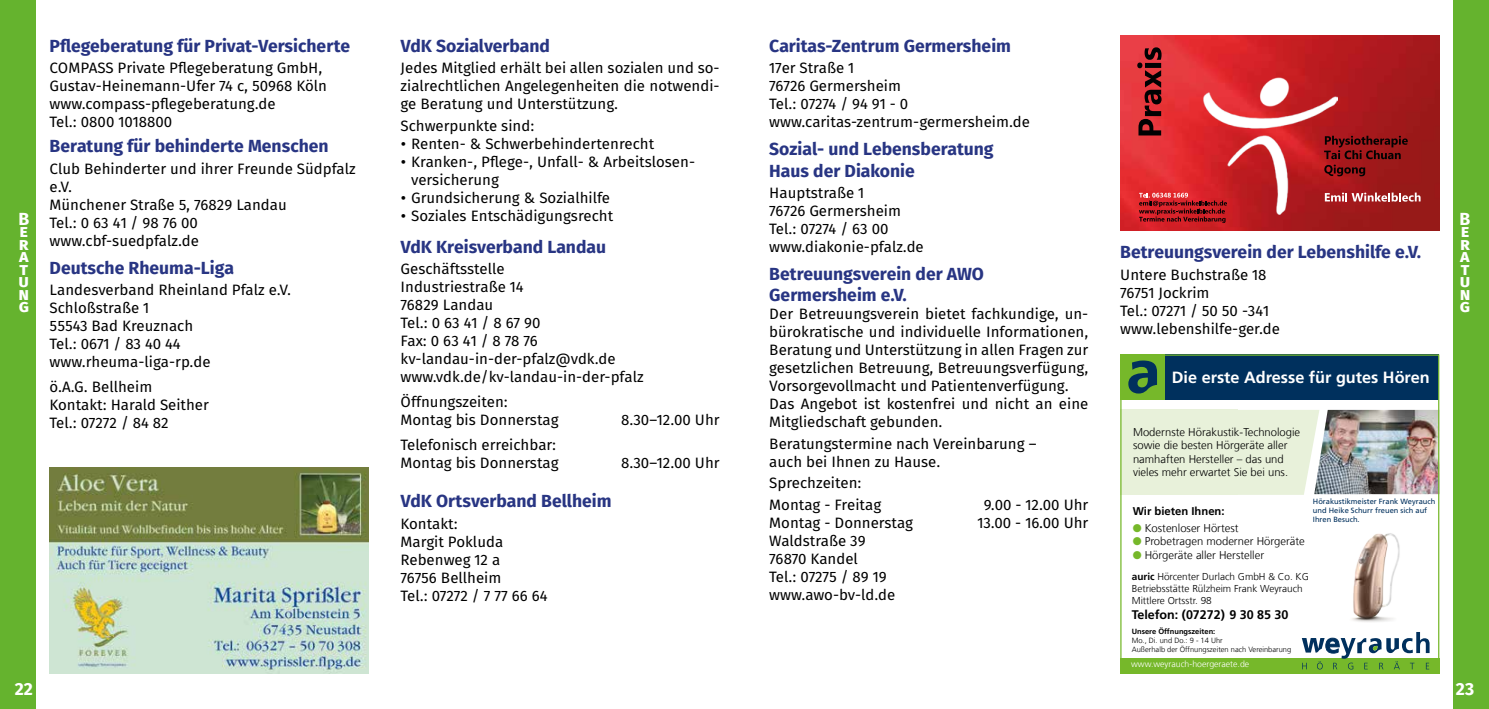
<style>
.page{position:relative;width:1489px;height:709px;background:#fff}
.page>*{position:absolute;margin:0;border:0;box-sizing:border-box;transform-origin:0 0}
.t1{font:700 17.5px/21px "Fira Sans OT";color:#283583}
.t2{font:700 17.5px/12.5px "Fira Sans OT";color:#fff;text-align:justify}
.t3{font:700 16.25px "Frutiger LT Com";color:#fff}
.t4{font:15px/18px "Fira Sans OT";color:#000}
.t5{font:700 12.5px "Frutiger LT Com";color:#000}
.t6{font:300 11.25px/13.5px "Frutiger LT Com";color:#000}
.t7{font:700 11.25px "Frutiger LT Com";color:#000}
.t8{font:300 10px/12px "Frutiger LT Com";color:#000}
.t9{font:300 8.75px "Frutiger LT Com";color:#fff}
.t10{font:7.5px/9px "Frutiger LT Com";color:#00305d}
.t11{font:300 7.5px/9px "Frutiger LT Com";color:#000}
.t12{font:700 7.5px "Frutiger LT Com";color:#000}
.s1{color:#76b82a}
.s2{font-weight:700}
</style>
<div class="page">
<div style="left:0;top:0;width:35px;height:709px;background:#65b32e"></div>
<div style="left:1453px;top:0;width:35px;height:709px;background:#65b32e"></div>
<img style="left:50px;top:467px;width:319px;height:206px">
<div style="left:1120px;top:354px;width:45px;height:45px;background:#76b82a"></div>
<svg style="left:1128px;top:360px;width:28px;height:33px"></svg>
<div style="left:1165px;top:354px;width:274px;height:45px;background:#00305d"></div>
<div style="left:1120px;top:658px;width:319px;height:15px;background:#76b82a"></div>
<svg style="left:1301px;top:632px;width:128px;height:37px"></svg>
<img style="left:1319px;top:410px;width:118px;height:84px">
<svg style="left:1238px;top:410px;width:81px;height:85px;background:#e8f0dc"></svg>
<div style="left:1120px;top:410px;width:118px;height:85px;background:#e8f1da"></div>
<img style="left:1352px;top:533px;width:48px;height:89px">
<div style="left:1120px;top:354px;width:319px;height:319px;border:1px solid #76b82b"></div>
<img style="left:1120px;top:35px;width:319px;height:195px">
<svg style="left:1137px;top:47px;width:24px;height:88px;background:#872226"></svg>
<img style="left:1203px;top:77px;width:134px;height:138px">
<svg style="left:1323px;top:136px;width:84px;height:23px;background:#721113"></svg>
<svg style="left:1324px;top:165px;width:40px;height:11px"></svg>
<svg style="left:1138px;top:192px;width:88px;height:31px;background:#b0242a"></svg>
<svg style="left:1324px;top:192px;width:96px;height:10px"></svg>
<p class="t1" style="left:400px;top:36px;width:151px">VdK Sozialverband</p>
<p class="t4" style="left:400px;top:60px;width:320px;text-align:justify">Jedes Mitglied erhält bei allen sozialen und so&shy;zialrechtlichen Angelegenheiten die notwendi&shy;ge Beratung und Unterstützung.</p>
<p class="t4" style="left:400px;top:118px;width:135px">Schwerpunkte sind:</p>
<p class="t4" style="left:400px;top:136px;width:255px">• Renten- &amp; Schwerbehindertenrecht</p>
<p class="t4" style="left:411px;top:154px;width:285px;text-indent:-11px">• Kranken-, Pflege-, Unfall- &amp; Arbeitslosen&shy;versicherung</p>
<p class="t4" style="left:400px;top:190px;width:211px">• Grundsicherung &amp; Sozialhilfe</p>
<p class="t4" style="left:400px;top:208px;width:214px">• Soziales Entschädigungsrecht</p>
<p class="t1" style="left:400px;top:237px;width:207px">VdK Kreisverband Landau</p>
<p class="t4" style="left:400px;top:261px;width:244px">Geschäftsstelle<br>Industriestraße 14<br>76829 Landau<br>Tel.: 0 63 41 / 8 67 90<br>Fax: 0 63 41 / 8 78 76 kv-landau-in-der-pfalz@vdk.de www.vdk.de/kv-landau-in-der-pfalz</p>
<p class="t4" style="left:400px;top:394px;width:159px">Öffnungszeiten:<br>Montag bis Donnerstag</p>
<p class="t1" style="left:769px;top:36px;width:243px">Caritas-Zentrum Germersheim</p>
<p class="t4" style="left:769px;top:60px;width:262px">17er Straße 1<br>76726 Germersheim<br>Tel.: 07274 / 94 91 - 0 www.caritas-zentrum-germersheim.de</p>
<p class="t1" style="left:769px;top:140px;width:226px">Sozial- und Lebensberatung<br>Haus der Diakonie</p>
<p class="t4" style="left:769px;top:185px;width:156px">Hauptstraße 1<br>76726 Germersheim<br>Tel.: 07274 / 63 00 www.diakonie-pfalz.de</p>
<p class="t1" style="left:769px;top:265px;width:216px">Betreuungsverein der AWO<br>Germersheim e.V.</p>
<p class="t4" style="left:769px;top:306px;width:320px">Der Betreuungsverein bietet fachkundige, un&shy;bürokratische und individuelle Informationen, Beratung und Unterstützung in allen Fragen zur gesetzlichen Betreuung, Betreuungsverfügung, Vorsorgevollmacht und Patientenverfügung.<br>Das Angebot ist kostenfrei und nicht an eine Mitgliedschaft gebunden.</p>
<p class="t4" style="left:769px;top:435px;width:269px">Beratungstermine nach Vereinbarung – auch bei Ihnen zu Hause.</p>
<p class="t4" style="left:769px;top:473px;width:113px;line-height:21.5px">Sprechzeiten:<br>Montag - Freitag</p>
<p class="t1" style="left:50px;top:36px;width:302px">Pflegeberatung für Privat-Versicherte</p>
<p class="t4" style="left:50px;top:60px;width:279px">COMPASS Private Pflegeberatung GmbH, Gustav-Heinemann-Ufer 74 c, 50968 Köln www.compass-pflegeberatung.de<br>Tel.: 0800 1018800</p>
<p class="t1" style="left:50px;top:137px;width:280px">Beratung für behinderte Menschen</p>
<p class="t4" style="left:50px;top:160px;width:307px">Club Behinderter und ihrer Freunde Südpfalz e.V.<br>Münchener Straße 5, 76829 Landau<br>Tel.: 0 63 41 / 98 76 00<br>www.cbf-suedpfalz.de</p>
<p class="t1" style="left:50px;top:258px;width:186px">Deutsche Rheuma-Liga</p>
<p class="t4" style="left:50px;top:282px;width:243px">Landesverband Rheinland Pfalz e.V.<br>Schloßstraße 1<br>55543 Bad Kreuznach<br>Tel.: 0671 / 83 40 44 www.rheuma-liga-rp.de</p>
<p class="t4" style="left:50px;top:379px;width:161px">ö.A.G. Bellheim<br>Kontakt: Harald Seither<br>Tel.: 07272 / 84 82</p>
<p class="t2" style="left:18px;top:213px;width:12px">B e r a t u n g</p>
<p class="t2" style="left:1459px;top:213px;width:12px">B e r a t u n g</p>
<p class="t1" style="left:1120px;top:243px;width:302px">Betreuungsverein der Lebenshilfe e.V.</p>
<p class="t4" style="left:1120px;top:267px;width:161px">Untere Buchstraße 18<br>76751 Jockrim<br>Tel.: 07271 / 50 50 -341 www.lebenshilfe-ger.de</p>
<p class="t3" style="left:1171px;top:367px;width:259px">Die erste Adresse für gutes Hören</p>
<p class="t4" style="left:621px;top:412px;width:100px">8.30–12.00 Uhr</p>
<p class="t6" style="left:1132px;top:425px;width:169px">Modernste Hörakustik-Technologie sowie die besten Hörgeräte aller namhaften Hersteller – das und vieles mehr erwartet Sie bei uns.</p>
<p class="t4" style="left:400px;top:437px;width:159px">Telefonisch erreichbar:<br>Montag bis Donnerstag</p>
<p class="t4" style="left:621px;top:455px;width:100px">8.30–12.00 Uhr</p>
<p class="t1" style="left:400px;top:492px;width:212px">VdK Ortsverband Bellheim</p>
<p class="t4" style="left:400px;top:515px;width:148px">Kontakt:<br>Margit Pokluda<br>Rebenweg 12 a<br>76756 Bellheim<br>Tel.: 07272 / 7 77 66 64</p>
<p class="t10" style="left:1312px;top:496px;width:124px">Hörakustikmeister Frank Weyrauch und Heike Schurr freuen sich auf<br>Ihren Besuch.</p>
<p class="t4" style="left:983px;top:497px;width:106px">9.00 - 12.00 Uhr</p>
<p class="t7" style="left:1132px;top:505px;width:93px">Wir bieten Ihnen:</p>
<p class="t6" style="left:1132px;top:521px;width:107px"><span class="s1">●</span> Kostenloser Hörtest</p>
<p class="t6" style="left:1132px;top:535px;width:174px"><span class="s1">●</span> Probetragen moderner Hörgeräte</p>
<p class="t6" style="left:1132px;top:548px;width:133px"><span class="s1">●</span> Hörgeräte aller Hersteller</p>
<p class="t4" style="left:769px;top:515px;width:145px">Montag - Donnerstag</p>
<p class="t4" style="left:977px;top:515px;width:112px">13.00 - 16.00 Uhr</p>
<p class="t4" style="left:769px;top:533px;width:127px">Waldstraße 39<br>76870 Kandel<br>Tel.: 07275 / 89 19 www.awo-bv-ld.de</p>
<p class="t8" style="left:1131px;top:570px;width:179px"><span class="s2">auric</span> Hörcenter Durlach GmbH &amp; Co. KG<br>Betriebsstätte Rülzheim Frank Weyrauch<br>Mittlere Ortsstr. 98</p>
<p class="t5" style="left:1131px;top:607px;width:158px">Telefon: (07272) 9 30 85 30</p>
<p class="t12" style="left:1131px;top:627px;width:85px">Unsere Öffnungszeiten:</p>
<p class="t11" style="left:1131px;top:636px;width:161px">Mo., Di. und Do.: 9 - 14 Uhr<br>Außerhalb der Öffnungszeiten nach Vereinbarung</p>
<p class="t9" style="left:1130px;top:658px;width:120px">www.weyrauch-hoergeraete.de</p>
<p class="t2" style="left:15px;top:684px;width:20px">22</p>
<p class="t2" style="left:1455px;top:684px;width:20px">23</p>
</div>
